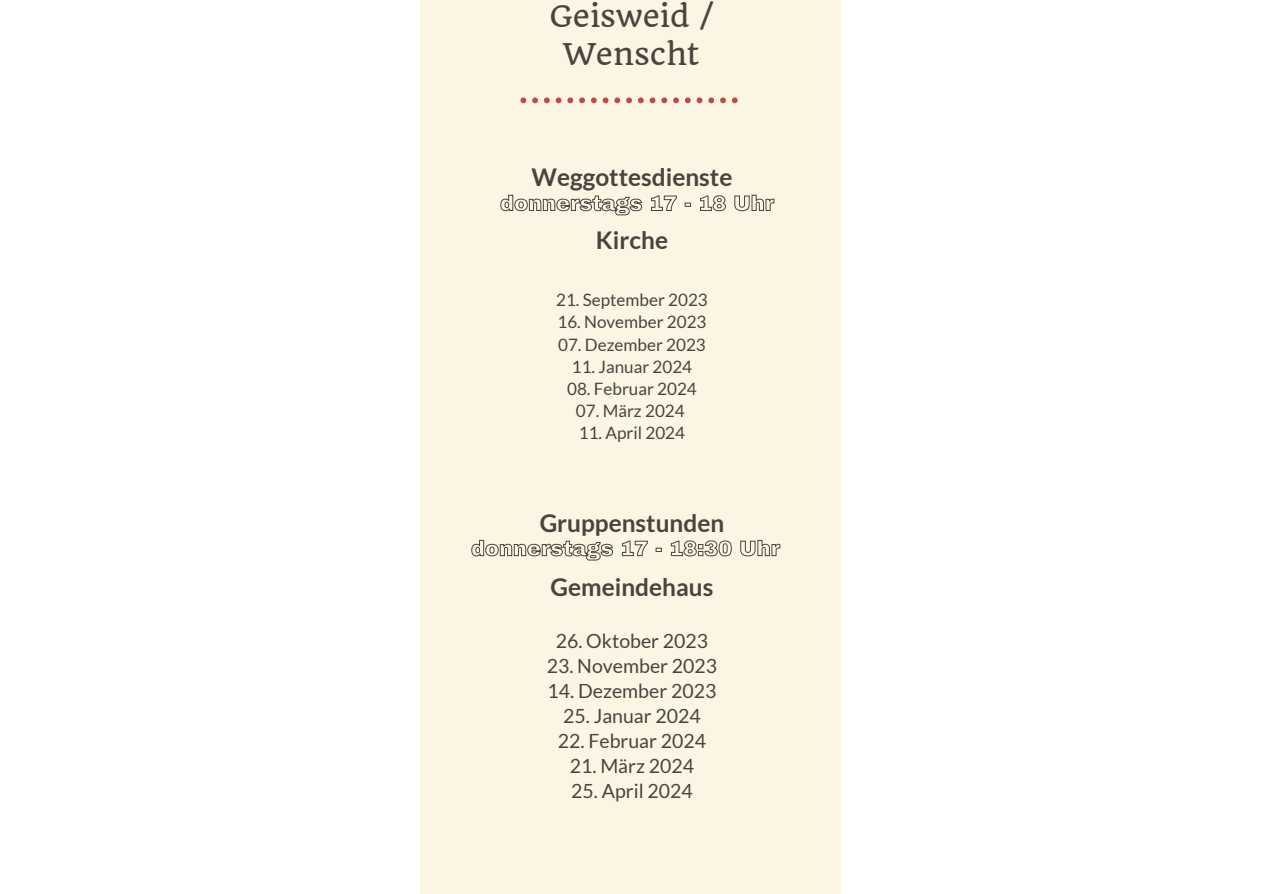
<style>
.page{position:relative;width:1263px;height:894px;background:#fff}
.page>*{position:absolute;margin:0;border:0;box-sizing:border-box;transform-origin:0 0}
.t1{font:29.25px/37.3px "Quando";color:#4a433e;text-align:center}
.t2{font:700 24.45px "Lato";color:#4a433e}
.t3{font:19.5px "Lato";color:#4a433e}
.t4{font:17.1px "Lato";color:#4a433e}
</style>
<div class="page">
<div style="left:421px;top:0;width:420px;height:893px;background:#fbf6e4"></div>
<svg style="left:520px;top:97px;width:218px;height:6px"></svg>
<svg style="left:500px;top:194px;width:275px;height:22px"></svg>
<svg style="left:471px;top:539px;width:310px;height:21px"></svg>
<p class="t1" style="left:549px;top:-2px;width:165px">Geisweid /<br>Wenscht</p>
<p class="t2" style="left:532px;top:161px;width:202px">Weggottesdienste</p>
<p class="t2" style="left:596px;top:225px;width:74px">Kirche</p>
<p class="t4" style="left:556px;top:289px;width:153px">21. September 2023</p>
<p class="t4" style="left:557px;top:311px;width:151px">16. November 2023</p>
<p class="t4" style="left:558px;top:333px;width:149px">07. Dezember 2023</p>
<p class="t4" style="left:572px;top:356px;width:122px">11. Januar 2024</p>
<p class="t4" style="left:567px;top:378px;width:131px">08. Februar 2024</p>
<p class="t4" style="left:576px;top:400px;width:110px">07. März 2024</p>
<p class="t4" style="left:579px;top:422px;width:108px">11. April 2024</p>
<p class="t2" style="left:540px;top:507px;width:186px">Gruppenstunden</p>
<p class="t2" style="left:551px;top:571px;width:164px">Gemeindehaus</p>
<p class="t3" style="left:556px;top:628px;width:154px">26. Oktober 2023</p>
<p class="t3" style="left:547px;top:653px;width:172px">23. November 2023</p>
<p class="t3" style="left:548px;top:678px;width:170px">14. Dezember 2023</p>
<p class="t3" style="left:563px;top:703px;width:139px">25. Januar 2024</p>
<p class="t3" style="left:558px;top:728px;width:150px">22. Februar 2024</p>
<p class="t3" style="left:570px;top:753px;width:126px">21. März 2024</p>
<p class="t3" style="left:571px;top:778px;width:123px">25. April 2024</p>
</div>
